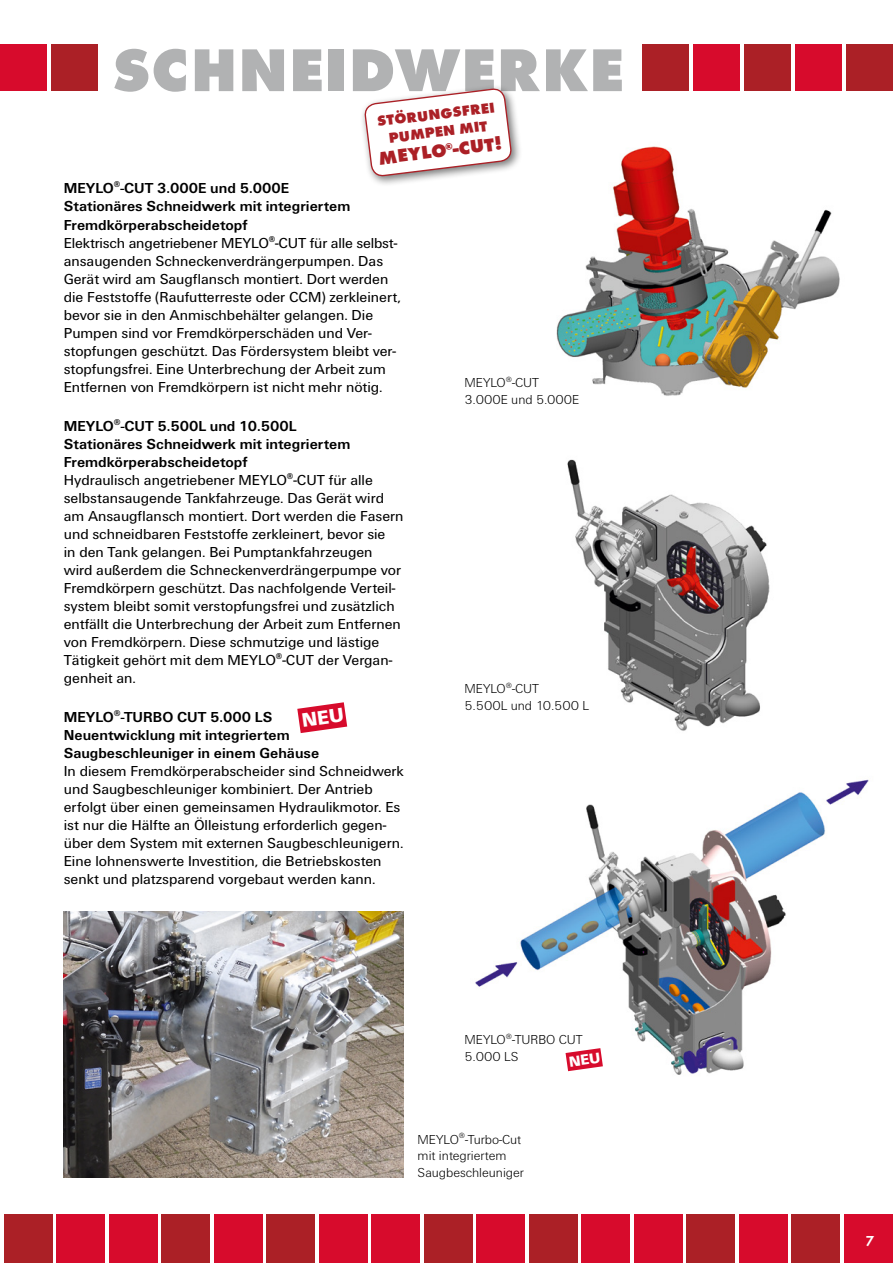
<style>
.page{position:relative;width:893px;height:1263px;background:#fff}
.page>*{position:absolute;margin:0;border:0;box-sizing:border-box;transform-origin:0 0}
.t1{font:800 62.55px "Futura T";letter-spacing:.01em;color:#b1b2b3}
.t2{font:800 19.05px "Futura T";color:#ab2026}
.t3{font:15px/18px "Unitus T";color:#000}
.t4{font:600 15px "Futura T";color:#fff}
.t5{font:800 14.85px/17.5px "Futura T";color:#ab2026;text-align:center}
.t6{font:300 13.5px/16.5px "Unitus T";color:#000}
.s1{font-weight:700}
</style>
<div class="page">
<img style="left:556px;top:146px;width:284px;height:250px">
<img style="left:567px;top:459px;width:203px;height:272px">
<div style="left:0;top:44px;width:47px;height:47px;background:#d70b2c"></div>
<div style="left:51px;top:44px;width:47px;height:47px;background:#ab2026"></div>
<div style="left:693px;top:44px;width:47px;height:47px;background:#d70b2c"></div>
<div style="left:744px;top:44px;width:47px;height:47px;background:#ab2026"></div>
<div style="left:642px;top:44px;width:47px;height:47px;background:#ab2026"></div>
<div style="left:795px;top:44px;width:47px;height:47px;background:#d70b2c"></div>
<div style="left:846px;top:44px;width:47px;height:47px;background:#ab2026"></div>
<img style="left:475px;top:779px;width:394px;height:296px">
<img style="left:64px;top:911px;width:340px;height:267px">
<div style="left:360px;top:84px;width:162px;height:103px;background:#000;opacity:.53"></div>
<svg style="left:364px;top:84px;width:148px;height:103px"></svg>
<div style="left:844px;top:1215px;width:49px;height:48px;background:#d70b2c"></div>
<div style="left:57px;top:1215px;width:48px;height:48px;background:#d70b2c"></div>
<div style="left:4px;top:1215px;width:48px;height:48px;background:#ab2026"></div>
<div style="left:372px;top:1215px;width:48px;height:48px;background:#d70b2c"></div>
<div style="left:477px;top:1215px;width:48px;height:48px;background:#d70b2c"></div>
<div style="left:582px;top:1215px;width:48px;height:48px;background:#d70b2c"></div>
<div style="left:529px;top:1215px;width:48px;height:48px;background:#ab2026"></div>
<div style="left:424px;top:1215px;width:48px;height:48px;background:#ab2026"></div>
<div style="left:109px;top:1215px;width:48px;height:48px;background:#d70b2c"></div>
<div style="left:214px;top:1215px;width:48px;height:48px;background:#d70b2c"></div>
<div style="left:319px;top:1215px;width:48px;height:48px;background:#d70b2c"></div>
<div style="left:267px;top:1215px;width:48px;height:48px;background:#ab2026"></div>
<div style="left:162px;top:1215px;width:48px;height:48px;background:#ab2026"></div>
<div style="left:634px;top:1215px;width:48px;height:48px;background:#d70b2c"></div>
<div style="left:739px;top:1215px;width:48px;height:48px;background:#d70b2c"></div>
<div style="left:792px;top:1215px;width:48px;height:48px;background:#ab2026"></div>
<div style="left:687px;top:1215px;width:48px;height:48px;background:#ab2026"></div>
<svg style="left:297px;top:702px;width:50px;height:31px"></svg>
<svg style="left:566px;top:1048px;width:37px;height:23px"></svg>
<p class="t1" style="left:112px;top:33px;width:514px">SCHNEIDWERKE</p>
<p class="t5" style="left:376px;top:113px;width:120px;rotate:-7deg">STÖRUNGSFREI<br>PUMPEN MIT</p>
<p class="t2" style="left:377px;top:147px;width:126px;rotate:-7deg">MEYLO<sup>®</sup>-CUT!</p>
<p class="t3" style="left:64px;top:179px;width:338px"><span class="s1">MEYLO</span><sup>®</sup><span class="s1">-CUT 3.000E und 5.000E<br>Stationäres Schneidwerk mit integriertem Fremdkörperabscheidetopf<br></span>Elektrisch angetriebener MEYLO<sup>®</sup>-CUT für alle selbst&shy;ansaugenden Schneckenverdrängerpumpen. Das Gerät wird am Saugflansch montiert. Dort werden die Feststoffe (Raufutterreste oder CCM) zerkleinert, bevor sie in den Anmischbehälter gelangen. Die Pumpen sind vor Fremdkörperschäden und Ver&shy;stopfungen geschützt. Das Fördersystem bleibt ver&shy;stopfungsfrei. Eine Unterbrechung der Arbeit zum Entfernen von Fremdkörpern ist nicht mehr nötig.</p>
<p class="t3" style="left:64px;top:417px;width:341px"><span class="s1">MEYLO</span><sup>®</sup><span class="s1">-CUT 5.500L und 10.500L<br>Stationäres Schneidwerk mit integriertem Fremdkörperabscheidetopf<br></span>Hydraulisch angetriebener MEYLO<sup>®</sup>-CUT für alle selbstansaugende Tankfahrzeuge. Das Gerät wird am Ansaugflansch montiert. Dort werden die Fasern und schneidbaren Feststoffe zerkleinert, bevor sie<br>in den Tank gelangen. Bei Pumptankfahrzeugen wird außerdem die Schneckenverdrängerpumpe vor Fremdkörpern geschützt. Das nachfolgende Verteil&shy;system bleibt somit verstopfungsfrei und zusätzlich entfällt die Unterbrechung der Arbeit zum Entfernen von Fremdkörpern. Diese schmutzige und lästige Tätigkeit gehört mit dem MEYLO<sup>®</sup>-CUT der Vergan&shy;genheit an.</p>
<p class="t3" style="left:64px;top:708px;width:342px"><span class="s1">MEYLO</span><sup>®</sup><span class="s1">-TURBO CUT 5.000 LS<br>Neuentwicklung mit integriertem Saugbeschleuniger in einem Gehäuse<br></span>In diesem Fremdkörperabscheider sind Schneidwerk und Saugbeschleuniger kombiniert. Der Antrieb erfolgt über einen gemeinsamen Hydraulikmotor. Es ist nur die Hälfte an Ölleistung erforderlich gegen&shy;über dem System mit externen Saugbeschleunigern.<br>Eine lohnenswerte Investition, die Betriebskosten senkt und platzsparend vorgebaut werden kann.</p>
<p class="t6" style="left:465px;top:374px;width:116px">MEYLO<sup>®</sup>-CUT<br>3.000E und 5.000E</p>
<p class="t6" style="left:465px;top:680px;width:126px">MEYLO<sup>®</sup>-CUT<br>5.500L und 10.500 L</p>
<p class="t6" style="left:465px;top:1031px;width:120px">MEYLO<sup>®</sup>-TURBO CUT<br>5.000 LS</p>
<p class="t6" style="left:418px;top:1131px;width:108px">MEYLO<sup>®</sup>-Turbo-Cut mit integriertem<br>Saugbeschleuniger</p>
<p class="t4" style="left:866px;top:1232px;width:10px">7</p>
</div>
